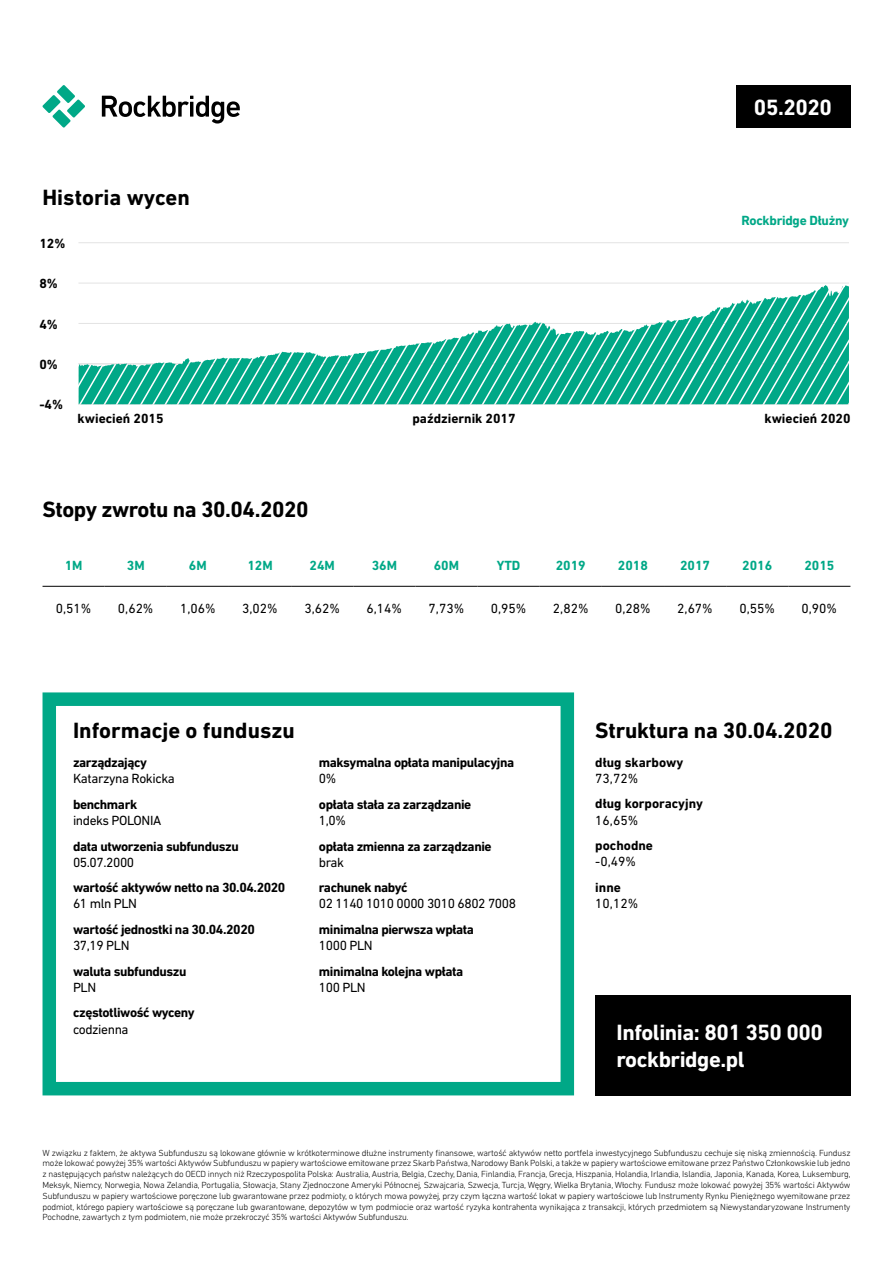
<style>
.page{position:relative;width:893px;height:1263px;background:#fff}
.page>*{position:absolute;margin:0;border:0;box-sizing:border-box;transform-origin:0 0}
.t1{font:700 22.5px "DIN Next LT Pro";letter-spacing:-.01em;color:#000}
.t2{font:700 22.5px/27px "DIN Next LT Pro";letter-spacing:-.02em;color:#fff}
.t3{font:700 13.5px "DIN Next LT Pro";letter-spacing:-.03em;color:#000}
.t4{font:13.5px "DIN Next LT Pro";letter-spacing:-.03em;color:#000}
.t5{font:700 13.5px "DIN Next LT Pro";color:#000}
.t6{font:700 13.5px "DIN Next LT Pro";color:#00a887}
.t7{font:700 13.5px "DIN Next LT Pro";letter-spacing:-.02em;color:#00a887}
.t8{font:300 9px/10.8px "DIN Next LT Pro";letter-spacing:-.02em;color:#000;text-align:justify}
</style>
<div class="page">
<div style="left:595px;top:995px;width:255px;height:100px;background:#000"></div>
<svg style="left:42px;top:85px;width:43px;height:43px"></svg>
<svg style="left:102px;top:96px;width:138px;height:28px"></svg>
<div style="left:736px;top:85px;width:114px;height:43px;background:#000"></div>
<div style="left:43px;top:692px;width:531px;height:403px;border:14px solid #00a887"></div>
<hr style="left:78px;top:404px;width:771px;height:1px;background:#e3e3e3">
<hr style="left:78px;top:363px;width:771px;height:1px;background:#e3e3e3">
<hr style="left:78px;top:323px;width:771px;height:1px;background:#e3e3e3">
<hr style="left:78px;top:283px;width:771px;height:1px;background:#e3e3e3">
<hr style="left:78px;top:242px;width:771px;height:1px;background:#e3e3e3">
<svg style="left:79px;top:285px;width:770px;height:119px"></svg>
<hr style="left:43px;top:586px;width:62px;height:1px;background:#000">
<hr style="left:105px;top:586px;width:62px;height:1px;background:#000">
<hr style="left:167px;top:586px;width:62px;height:1px;background:#000">
<hr style="left:229px;top:586px;width:62px;height:1px;background:#000">
<hr style="left:291px;top:586px;width:62px;height:1px;background:#000">
<hr style="left:353px;top:586px;width:62px;height:1px;background:#000">
<hr style="left:415px;top:586px;width:63px;height:1px;background:#000">
<hr style="left:478px;top:586px;width:62px;height:1px;background:#000">
<hr style="left:540px;top:586px;width:62px;height:1px;background:#000">
<hr style="left:602px;top:586px;width:62px;height:1px;background:#000">
<hr style="left:664px;top:586px;width:62px;height:1px;background:#000">
<hr style="left:726px;top:586px;width:62px;height:1px;background:#000">
<hr style="left:788px;top:586px;width:62px;height:1px;background:#000">
<h1 class="t1" style="left:43px;top:185px;width:149px">Historia wycen</h1>
<h2 class="t3" style="left:39px;top:235px;width:28px">12%</h2>
<h2 class="t3" style="left:39px;top:276px;width:20px">8%</h2>
<h2 class="t3" style="left:39px;top:316px;width:20px">4%</h2>
<h2 class="t3" style="left:39px;top:356px;width:20px">0%</h2>
<h2 class="t3" style="left:39px;top:397px;width:25px">-4%</h2>
<h1 class="t2" style="left:754px;top:94px;width:80px">05.2020</h1>
<h2 class="t7" style="left:741px;top:212px;width:109px">Rockbridge Dłużny</h2>
<h2 class="t5" style="left:78px;top:411px;width:88px">kwiecień 2015</h2>
<h2 class="t5" style="left:412px;top:411px;width:105px">październik 2017</h2>
<h2 class="t5" style="left:764px;top:411px;width:88px">kwiecień 2020</h2>
<h1 class="t1" style="left:43px;top:496px;width:268px">Stopy zwrotu na 30.04.2020</h1>
<h2 class="t6" style="left:65px;top:557px;width:19px">1M</h2>
<h2 class="t6" style="left:127px;top:557px;width:19px">3M</h2>
<h2 class="t6" style="left:189px;top:557px;width:19px">6M</h2>
<h2 class="t6" style="left:247px;top:557px;width:27px">12M</h2>
<h2 class="t6" style="left:309px;top:557px;width:27px">24M</h2>
<h2 class="t6" style="left:372px;top:557px;width:27px">36M</h2>
<h2 class="t6" style="left:434px;top:557px;width:27px">60M</h2>
<h2 class="t6" style="left:497px;top:557px;width:25px">YTD</h2>
<h2 class="t6" style="left:556px;top:557px;width:32px">2019</h2>
<h2 class="t6" style="left:618px;top:557px;width:32px">2018</h2>
<h2 class="t6" style="left:680px;top:557px;width:32px">2017</h2>
<h2 class="t6" style="left:742px;top:557px;width:32px">2016</h2>
<h2 class="t6" style="left:804px;top:557px;width:32px">2015</h2>
<h2 class="t4" style="left:56px;top:600px;width:37px">0,51%</h2>
<h2 class="t4" style="left:118px;top:600px;width:37px">0,62%</h2>
<h2 class="t4" style="left:180px;top:600px;width:37px">1,06%</h2>
<h2 class="t4" style="left:242px;top:600px;width:37px">3,02%</h2>
<h2 class="t4" style="left:304px;top:600px;width:37px">3,62%</h2>
<h2 class="t4" style="left:366px;top:600px;width:37px">6,14%</h2>
<h2 class="t4" style="left:429px;top:600px;width:37px">7,73%</h2>
<h2 class="t4" style="left:491px;top:600px;width:37px">0,95%</h2>
<h2 class="t4" style="left:553px;top:600px;width:37px">2,82%</h2>
<h2 class="t4" style="left:615px;top:600px;width:37px">0,28%</h2>
<h2 class="t4" style="left:677px;top:600px;width:37px">2,67%</h2>
<h2 class="t4" style="left:739px;top:600px;width:37px">0,55%</h2>
<h2 class="t4" style="left:801px;top:600px;width:37px">0,90%</h2>
<h1 class="t1" style="left:73px;top:718px;width:223px">Informacje o funduszu</h1>
<h2 class="t3" style="left:73px;top:755px;width:76px">zarządzający</h2>
<h2 class="t4" style="left:73px;top:771px;width:103px">Katarzyna Rokicka</h2>
<h2 class="t3" style="left:73px;top:796px;width:66px">benchmark</h2>
<h2 class="t4" style="left:73px;top:813px;width:90px">indeks POLONIA</h2>
<h2 class="t3" style="left:73px;top:838px;width:167px">data utworzenia subfunduszu</h2>
<h2 class="t4" style="left:73px;top:854px;width:63px">05.07.2000</h2>
<h2 class="t3" style="left:73px;top:880px;width:214px">wartość aktywów netto na 30.04.2020</h2>
<h2 class="t4" style="left:73px;top:896px;width:66px">61 mln PLN</h2>
<h2 class="t3" style="left:73px;top:921px;width:183px">wartość jednostki na 30.04.2020</h2>
<h2 class="t4" style="left:73px;top:938px;width:58px">37,19 PLN</h2>
<h2 class="t3" style="left:73px;top:963px;width:115px">waluta subfunduszu</h2>
<h2 class="t4" style="left:73px;top:979px;width:25px">PLN</h2>
<h2 class="t3" style="left:73px;top:1005px;width:123px">częstotliwość wyceny</h2>
<h2 class="t4" style="left:73px;top:1021px;width:57px">codzienna</h2>
<h2 class="t3" style="left:319px;top:755px;width:197px">maksymalna opłata manipulacyjna</h2>
<h2 class="t4" style="left:319px;top:771px;width:19px">0%</h2>
<h2 class="t3" style="left:319px;top:796px;width:154px">opłata stała za zarządzanie</h2>
<h2 class="t4" style="left:319px;top:813px;width:29px">1,0%</h2>
<h2 class="t3" style="left:319px;top:838px;width:174px">opłata zmienna za zarządzanie</h2>
<h2 class="t4" style="left:319px;top:854px;width:27px">brak</h2>
<h2 class="t3" style="left:319px;top:880px;width:90px">rachunek nabyć</h2>
<h2 class="t4" style="left:319px;top:896px;width:199px">02 1140 1010 0000 3010 6802 7008</h2>
<h2 class="t3" style="left:319px;top:921px;width:157px">minimalna pierwsza wpłata</h2>
<h2 class="t4" style="left:319px;top:938px;width:55px">1000 PLN</h2>
<h2 class="t3" style="left:319px;top:963px;width:146px">minimalna kolejna wpłata</h2>
<h2 class="t4" style="left:319px;top:979px;width:48px">100 PLN</h2>
<h1 class="t1" style="left:595px;top:718px;width:239px">Struktura na 30.04.2020</h1>
<h2 class="t5" style="left:595px;top:754px;width:89px">dług skarbowy</h2>
<h2 class="t4" style="left:595px;top:770px;width:44px">73,72%</h2>
<h2 class="t5" style="left:595px;top:796px;width:109px">dług korporacyjny</h2>
<h2 class="t4" style="left:595px;top:812px;width:44px">16,65%</h2>
<h2 class="t5" style="left:595px;top:838px;width:59px">pochodne</h2>
<h2 class="t4" style="left:595px;top:854px;width:42px">-0,49%</h2>
<h2 class="t3" style="left:595px;top:879px;width:27px">inne</h2>
<h2 class="t4" style="left:595px;top:896px;width:44px">10,12%</h2>
<h1 class="t2" style="left:617px;top:1019px;width:208px">Infolinia: 801 350 000 rockbridge.pl</h1>
<p class="t8" style="left:43px;top:1147px;width:810px">W związku z faktem, że aktywa Subfunduszu są lokowane głównie w krótkoterminowe dłużne instrumenty finansowe, wartość aktywów netto portfela inwestycyjnego Subfunduszu cechuje się niską zmiennością. Fundusz może lokować powyżej 35% wartości Aktywów Subfunduszu w papiery wartościowe emitowane przez Skarb Państwa, Narodowy Bank Polski, a także w papiery wartościowe emitowane przez Państwo Członkowskie lub jedno z następujących państw należących do OECD innych niż Rzeczypospolita Polska: Australia, Austria, Belgia, Czechy, Dania, Finlandia, Francja, Grecja, Hiszpania, Holandia, Irlandia, Islandia, Japonia, Kanada, Korea, Luksemburg, Meksyk, Niemcy, Norwegia, Nowa Zelandia, Portugalia, Słowacja, Stany Zjednoczone Ameryki Północnej, Szwajcaria, Szwecja, Turcja, Węgry, Wielka Brytania, Włochy. Fundusz może lokować powyżej 35% wartości Aktywów Subfunduszu w papiery wartościowe poręczone lub gwarantowane przez podmioty, o których mowa powyżej, przy czym łączna wartość lokat w papiery wartościowe lub Instrumenty Rynku Pieniężnego wyemitowane przez podmiot, którego papiery wartościowe są poręczane lub gwarantowane, depozytów w tym podmiocie oraz wartość ryzyka kontrahenta wynikająca z transakcji, których przedmiotem są Niewystandaryzowane Instrumenty Pochodne, zawartych z tym podmiotem, nie może przekroczyć 35% wartości Aktywów Subfunduszu.</p>
</div>
